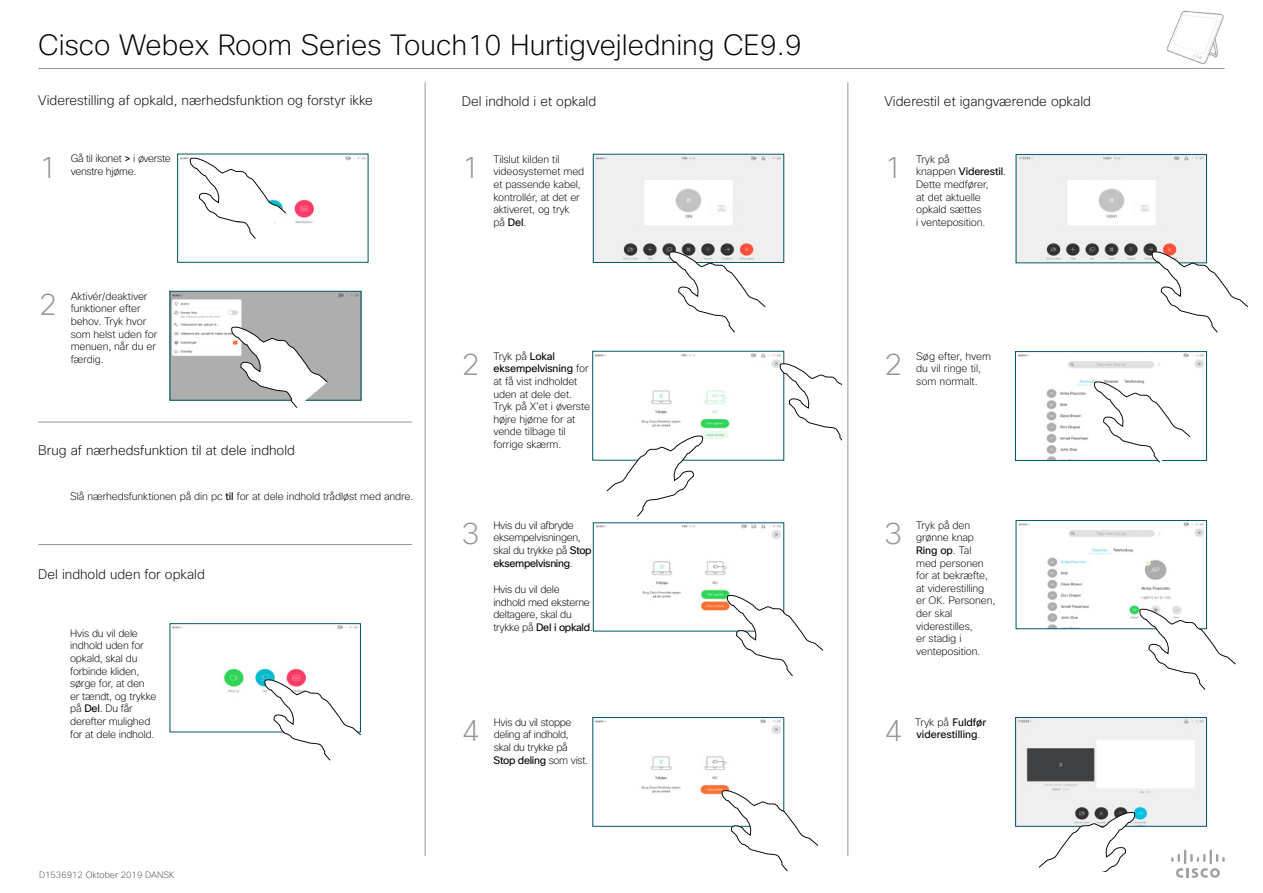
<style>
.page{position:relative;width:1263px;height:893px;background:#fff}
.page>*{position:absolute;margin:0;border:0;box-sizing:border-box;transform-origin:0 0}
.t1{font:200 30px "Cisco Sans";color:#939598}
.t2{font:200 28.5px "Cisco Sans";color:#000}
.t3{font:200 13.5px "Cisco Sans";color:#000}
.t4{font:200 10.5px/12.6px "Cisco Sans";letter-spacing:-.01em;color:#000}
.t5{font:200 10.5px/12.6px "Cisco Sans";letter-spacing:-.03em;color:#000}
.t6{font:10.5px/12.6px "Cisco Sans";color:#000}
.t7{font:200 9px "Cisco Sans";color:#4d4d4f}
.s1{font-weight:400}
.s2{font-weight:200}
</style>
<div class="page">
<img style="left:595px;top:353px;width:186px;height:87px">
<svg style="left:606px;top:435px;width:97px;height:82px"></svg>
<img style="left:180px;top:156px;width:186px;height:68px">
<img style="left:172px;top:626px;width:186px;height:67px">
<svg style="left:190px;top:157px;width:96px;height:82px"></svg>
<img style="left:172px;top:293px;width:187px;height:105px">
<div style="left:170px;top:291px;width:191px;height:109px;border:1px solid #005568"></div>
<svg style="left:231px;top:326px;width:97px;height:82px"></svg>
<svg style="left:264px;top:679px;width:97px;height:82px"></svg>
<img style="left:595px;top:719px;width:186px;height:76px">
<div style="left:593px;top:717px;width:191px;height:109px;border:1px solid #005568"></div>
<img style="left:595px;top:156px;width:187px;height:105px">
<div style="left:593px;top:154px;width:191px;height:109px;border:1px solid #005568"></div>
<svg style="left:669px;top:251px;width:97px;height:82px"></svg>
<svg style="left:722px;top:790px;width:96px;height:81px"></svg>
<img style="left:1017px;top:719px;width:187px;height:105px">
<div style="left:1015px;top:717px;width:191px;height:109px;border:1px solid #005568"></div>
<img style="left:1018px;top:156px;width:186px;height:105px">
<div style="left:1016px;top:154px;width:190px;height:109px;border:1px solid #005568"></div>
<svg style="left:1152px;top:251px;width:96px;height:82px"></svg>
<img style="left:1018px;top:522px;width:186px;height:105px">
<div style="left:1016px;top:520px;width:190px;height:109px;border:1px solid #005568"></div>
<svg style="left:1139px;top:608px;width:97px;height:82px"></svg>
<svg style="left:1038px;top:812px;width:97px;height:60px"></svg>
<img style="left:1017px;top:353px;width:187px;height:106px">
<div style="left:1015px;top:351px;width:191px;height:110px;border:1px solid #005568"></div>
<svg style="left:1094px;top:381px;width:96px;height:82px"></svg>
<hr style="left:425px;top:82px;width:1px;height:774px;background:#939598">
<svg style="left:1171px;top:849px;width:54px;height:29px"></svg>
<hr style="left:38px;top:68px;width:1187px;height:1px;background:#939598">
<hr style="left:38px;top:422px;width:374px;height:1px;background:#939598">
<hr style="left:38px;top:544px;width:374px;height:1px;background:#939598">
<svg style="left:673px;top:512px;width:86px;height:15px"></svg>
<img style="left:595px;top:525px;width:186px;height:86px">
<img style="left:1167px;top:10px;width:57px;height:55px">
<svg style="left:780px;top:363px;width:62px;height:81px"></svg>
<hr style="left:847px;top:82px;width:1px;height:774px;background:#939598">
<svg style="left:727px;top:595px;width:96px;height:81px"></svg>
<h2 class="t2" style="left:38px;top:27px;width:765px">Cisco Webex Room Series Touch10 Hurtigvejledning CE9.9</h2>
<p class="t3" style="left:38px;top:92px;width:336px">Viderestilling af opkald, nærhedsfunktion og forstyr ikke</p>
<p class="t3" style="left:884px;top:93px;width:208px">Viderestil et igangværende opkald</p>
<p class="t3" style="left:462px;top:93px;width:136px">Del indhold i et opkald</p>
<h1 class="t1" style="left:39px;top:149px;width:20px">1</h1>
<p class="t5" style="left:71px;top:152px;width:102px">Gå til ikonet <span class="s1">&gt;</span> i øverste venstre hjørne.</p>
<h1 class="t1" style="left:39px;top:286px;width:20px">2</h1>
<p class="t4" style="left:71px;top:290px;width:88px">Aktivér/deaktiver funktioner efter behov. Tryk hvor som helst uden for menuen, når du er færdig.</p>
<p class="t3" style="left:38px;top:441px;width:258px">Brug af nærhedsfunktion til at dele indhold</p>
<p class="t4" style="left:70px;top:490px;width:345px">Slå nærhedsfunktionen på din pc <span class="s1">til</span> for at dele indhold trådløst med andre.</p>
<p class="t3" style="left:38px;top:566px;width:168px">Del indhold uden for opkald</p>
<p class="t4" style="left:70px;top:627px;width:88px">Hvis du vil dele indhold uden for opkald, skal du forbinde kliden, sørge for, at den er tændt, og trykke på <span class="s1">Del</span>. Du får derefter mulighed for at dele indhold.</p>
<p class="t7" style="left:39px;top:869px;width:137px">D1536912 Oktober 2019 DANSK</p>
<h1 class="t1" style="left:462px;top:149px;width:19px">1</h1>
<p class="t4" style="left:493px;top:153px;width:92px">Tilslut kilden til videosystemet med et passende kabel, kontrollér, at det er aktiveret, og tryk<br>på <span class="s1">Del</span>.</p>
<h1 class="t1" style="left:884px;top:149px;width:19px">1</h1>
<p class="t4" style="left:916px;top:153px;width:91px">Tryk på<br>knappen <span class="s1">Viderestil</span>.<br>Dette medfører,<br>at det aktuelle opkald sættes<br>i venteposition.</p>
<h1 class="t1" style="left:462px;top:346px;width:19px">2</h1>
<p class="t4" style="left:493px;top:350px;width:98px">Tryk på <span class="s1">Lokal eksempelvisning</span> for at få vist indholdet uden at dele det.<br>Tryk på X'et i øverste højre hjørne for at vende tilbage til forrige skærm.</p>
<h1 class="t1" style="left:884px;top:346px;width:19px">2</h1>
<p class="t4" style="left:916px;top:350px;width:77px">Søg efter, hvem du vil ringe til, som normalt.</p>
<h1 class="t1" style="left:462px;top:514px;width:19px">3</h1>
<p class="t5" style="left:493px;top:519px;width:100px">Hvis du vil afbryde eksempelvisningen, skal du trykke på <span class="s1">Stop eksempelvisning</span>.</p>
<p class="t5" style="left:493px;top:583px;width:101px">Hvis du vil dele indhold med eksterne deltagere, skal du trykke på <span class="s1">Del i opkald</span>.</p>
<h1 class="t1" style="left:884px;top:514px;width:19px">3</h1>
<p class="t4" style="left:916px;top:519px;width:81px">Tryk på den grønne knap<br><span class="s1">Ring op</span>. Tal<br>med personen for at bekræfte, at viderestilling er OK. Personen, der skal viderestilles,<br>er stadig i venteposition.</p>
<h1 class="t1" style="left:462px;top:711px;width:19px">4</h1>
<p class="t6" style="left:915px;top:716px;width:73px"><span class="s2">Tryk på</span> Fuldfør viderestilling<span class="s2">.</span></p>
<p class="t5" style="left:494px;top:716px;width:96px">Hvis du vil stoppe deling af indhold, skal du trykke på<br><span class="s1">Stop deling</span> som vist.</p>
<h1 class="t1" style="left:884px;top:711px;width:19px">4</h1>
</div>
